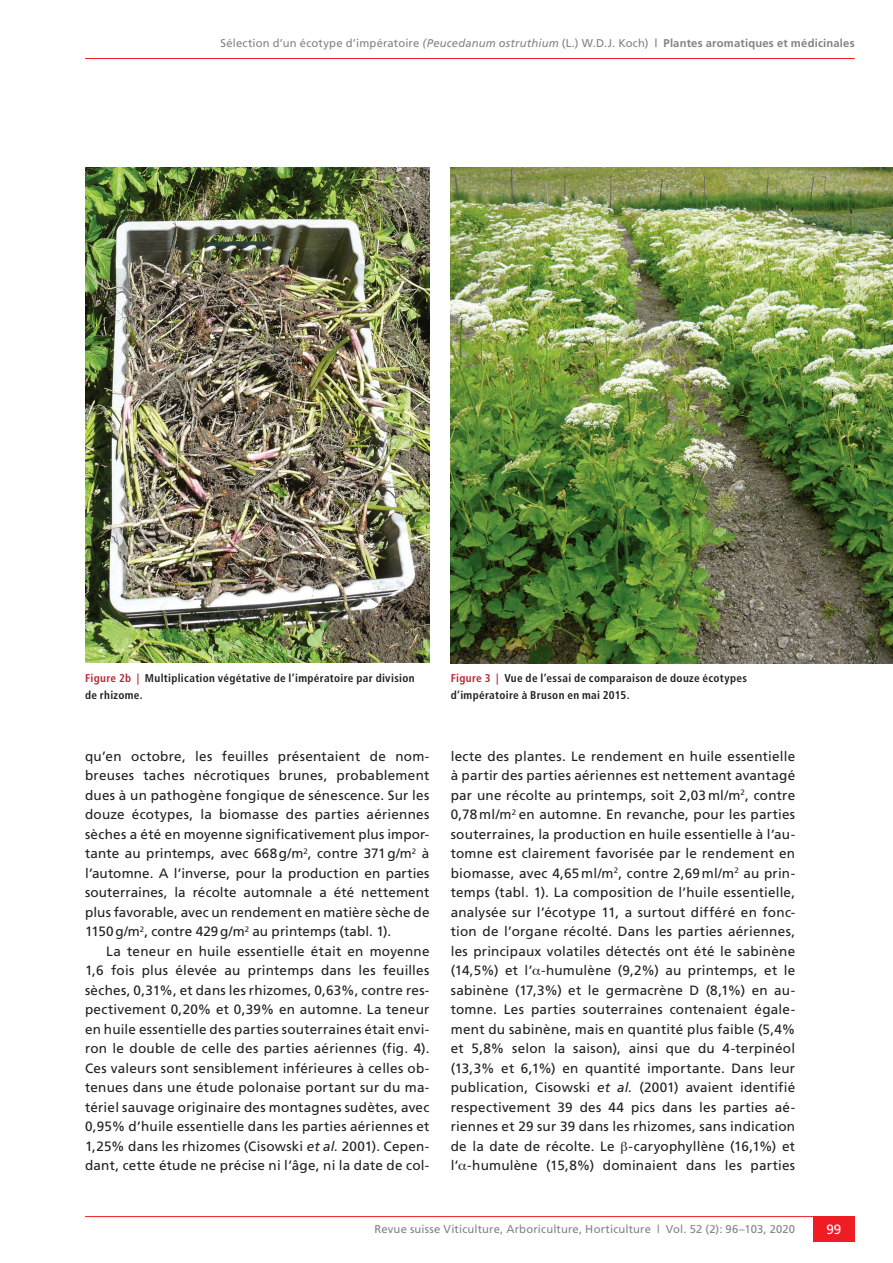
<style>
.page{position:relative;width:893px;height:1263px;background:#fff}
.page>*{position:absolute;margin:0;border:0;box-sizing:border-box;transform-origin:0 0}
.t1{font:13.5px/19.5px "Frutiger";letter-spacing:.015em;color:#231f20;text-align:justify}
.t2{font:13.5px "Frutiger";color:#fff}
.t3{font:11.25px "Frutiger";letter-spacing:.015em;color:#808285}
.t4{font:700 condensed 11.25px/16.5px "Frutiger";letter-spacing:.03em;color:#231f20}
.s1{font-style:italic}
.s2{font-weight:700}
.s3{color:#b72837}
</style>
<div class="page">
<hr style="left:85px;top:58px;width:770px;height:1px;background:#ee1d23">
<hr style="left:85px;top:1216px;width:770px;height:1px;background:#ee1d23">
<div style="left:813px;top:1216px;width:42px;height:26px;background:#ee1d23"></div>
<img style="left:85px;top:168px;width:344px;height:494px">
<img style="left:451px;top:168px;width:442px;height:495px">
<p class="t3" style="left:220px;top:37px;width:636px">Sélection d’un écotype d’impératoire <span class="s1">(Peucedanum ostruthium</span> (L.) W.D.J. Koch) <span class="s2">| Plantes aromatiques et médicinales</span></p>
<p class="t4" style="left:85px;top:670px;width:331px"><span class="s3">Figure 2b |</span> Multiplication végétative de l’impératoire par division de rhizome.</p>
<p class="t4" style="left:451px;top:670px;width:298px"><span class="s3">Figure 3 |</span> Vue de l’essai de comparaison de douze écotypes d’impératoire à Bruson en mai 2015.</p>
<p class="t1" style="left:85px;top:746px;width:346px">qu’en octobre, les feuilles présentaient de nom&shy;breuses taches nécrotiques brunes, probablement dues à un pathogène fongique de sénescence. Sur les douze écotypes, la biomasse des parties aériennes sèches a été en moyenne significativement plus impor&shy;tante au printemps, avec 668g/m<sup>2</sup>, contre 371g/m<sup>2</sup> à l’automne. A l’inverse, pour la production en parties souterraines, la récolte automnale a été nettement plus favorable, avec un rendement en matière sèche de 1150g/m<sup>2</sup>, contre 429g/m<sup>2</sup> au printemps (tabl. 1).</p>
<p class="t1" style="left:85px;top:941px;width:346px;text-indent:21px">La teneur en huile essentielle était en moyenne 1,6 fois plus élevée au printemps dans les feuilles sèches, 0,31%, et dans les rhizomes, 0,63%, contre res&shy;pectivement 0,20% et 0,39% en automne. La teneur en huile essentielle des parties souterraines était envi&shy;ron le double de celle des parties aériennes (fig. 4).<br>Ces valeurs sont sensiblement inférieures à celles ob&shy;tenues dans une étude polonaise portant sur du ma&shy;tériel sauvage originaire des montagnes sudètes, avec 0,95% d’huile essentielle dans les parties aériennes et 1,25% dans les rhizomes (Cisowski <span class="s1">et al.</span> 2001). Cepen&shy;dant, cette étude ne précise ni l’âge, ni la date de col-</p>
<p class="t1" style="left:451px;top:746px;width:346px">lecte des plantes. Le rendement en huile essentielle à partir des parties aériennes est nettement avantagé par une récolte au printemps, soit 2,03ml/m<sup>2</sup>, contre 0,78ml/m<sup>2</sup> en automne. En revanche, pour les parties souterraines, la production en huile essentielle à l’au&shy;tomne est clairement favorisée par le rendement en biomasse, avec 4,65ml/m<sup>2</sup>, contre 2,69ml/m<sup>2</sup> au prin&shy;temps (tabl. 1). La composition de l’huile essentielle, analysée sur l’écotype 11, a surtout différé en fonc&shy;tion de l’organe récolté. Dans les parties aériennes, les principaux volatiles détectés ont été le sabinène (14,5%) et l’ -humulène (9,2%) au printemps, et le sabinène (17,3%) et le germacrène D (8,1%) en au&shy;tomne. Les parties souterraines contenaient égale&shy;ment du sabinène, mais en quantité plus faible (5,4% et 5,8% selon la saison), ainsi que du 4-terpinéol (13,3% et 6,1%) en quantité importante. Dans leur publication, Cisowski <span class="s1">et al.</span> (2001) avaient identifié respectivement 39 des 44 pics dans les parties aé&shy;riennes et 29 sur 39 dans les rhizomes, sans indication de la date de récolte. Le -caryophyllène (16,1%) et l’ -humulène (15,8%) dominaient dans les parties</p>
<p class="t3" style="left:374px;top:1223px;width:422px">Revue suisse Viticulture, Arboriculture, Horticulture | Vol. 52 (2): 96–103, 2020</p>
<p class="t2" style="left:826px;top:1221px;width:17px">99</p>
</div>
